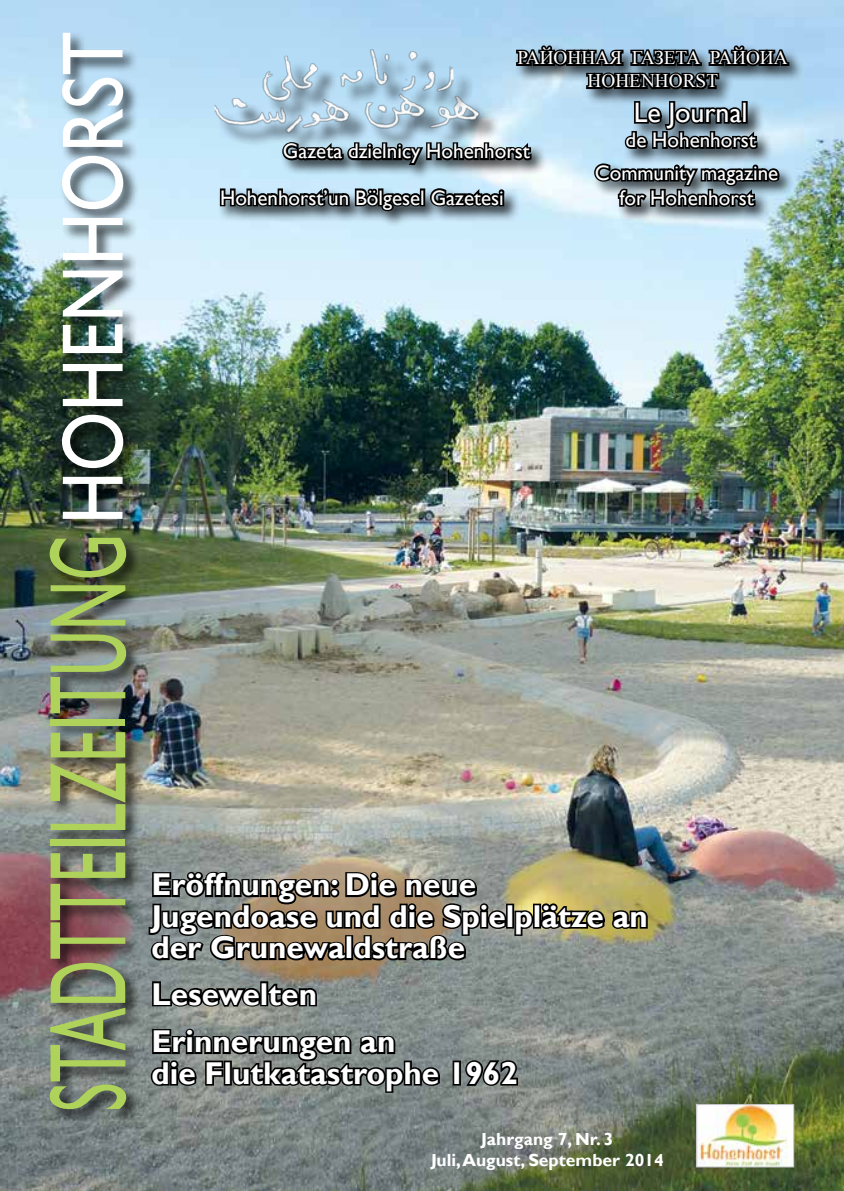
<style>
.page{position:relative;width:844px;height:1191px;background:#fff}
.page>*{position:absolute;margin:0;border:0;box-sizing:border-box;transform-origin:0 0}
.t1{font:109.55px "Gill Sans";color:#aed25a;scale:.58 1}
.t2{font:87.5px "Gill Sans";color:#fff;scale:.83 1}
.t3{font:700 31.5px/31.5px "Gill Sans";color:#fff}
.t4{font:28px "Gill Sans";color:#fff}
.t5{font:21px/25.2px "Gill Sans";color:#fff;text-align:center}
.t6{font:19.25px/23.1px "Times New Roman";color:#fff;text-align:center}
.t7{font:700 17.5px/21px "Gill Sans";color:#fff;text-align:center}
</style>
<div class="page">
<img style="left:0;top:0;width:843px;height:1191px">
<div style="left:60px;top:31px;width:80px;height:504px;background:#000;opacity:.75"></div>
<div style="left:514px;top:43px;width:291px;height:63px;background:#000;opacity:.75"></div>
<div style="left:218px;top:186px;width:303px;height:41px;background:#000;opacity:.75"></div>
<div style="left:592px;top:161px;width:202px;height:62px;background:#000;opacity:.75"></div>
<svg style="left:218px;top:42px;width:572px;height:172px"></svg>
<div style="left:218px;top:85px;width:282px;height:68px;background:#000;opacity:.75"></div>
<img style="left:213px;top:78px;width:280px;height:60px">
<div style="left:266px;top:53px;width:208px;height:69px;background:#000;opacity:.75"></div>
<img style="left:252px;top:49px;width:202px;height:53px">
<img style="left:698px;top:1106px;width:94px;height:59px">
<div style="left:696px;top:1104px;width:98px;height:63px;border:1px solid #bcbec0"></div>
<div style="left:47px;top:535px;width:95px;height:590px;background:#000;opacity:.75"></div>
<svg style="left:150px;top:979px;width:168px;height:30px"></svg>
<svg style="left:148px;top:1025px;width:293px;height:69px"></svg>
<div style="left:452px;top:1060px;width:9px;height:25px;border:4px solid #000"></div>
<svg style="left:462px;top:1057px;width:57px;height:32px"></svg>
<svg style="left:147px;top:869px;width:502px;height:95px"></svg>
<h2 class="t2" style="left:42px;top:524px;width:595px;rotate:-90deg">HOHENHORST</h2>
<h1 class="t1" style="left:25px;top:1111px;width:998px;rotate:-90deg">STADTTEILZEITUNG</h1>
<p class="t6" style="left:517px;top:46px;width:272px">РАЙОHHАЯ ГАЗЕТА РАЙОИА<br>HOHENHORST</p>
<p class="t5" style="left:283px;top:139px;width:248px">Gazeta dzielnicy Hohenhorst</p>
<p class="t5" style="left:220px;top:185px;width:285px">Hohenhorst’un Bölgesel Gazetesi</p>
<p class="t4" style="left:633px;top:96px;width:115px">Le Journal</p>
<p class="t5" style="left:625px;top:128px;width:132px">de Hohenhorst</p>
<p class="t5" style="left:594px;top:160px;width:185px">Community magazine for Hohenhorst</p>
<p class="t3" style="left:151px;top:870px;width:498px">Eröffnungen: Die neue<br>Jugendoase und die Spielplätze an der Grunewaldstraße</p>
<p class="t3" style="left:151px;top:971px;width:245px;line-height:47.8px">Lesewelten<br>Erinnerungen an</p>
<p class="t3" style="left:151px;top:1058px;width:368px">die Flutkatastrophe 1962</p>
<p class="t7" style="left:431px;top:1128px;width:234px">Jahrgang 7, Nr. 3<br>Juli, August, September 2014</p>
</div>
